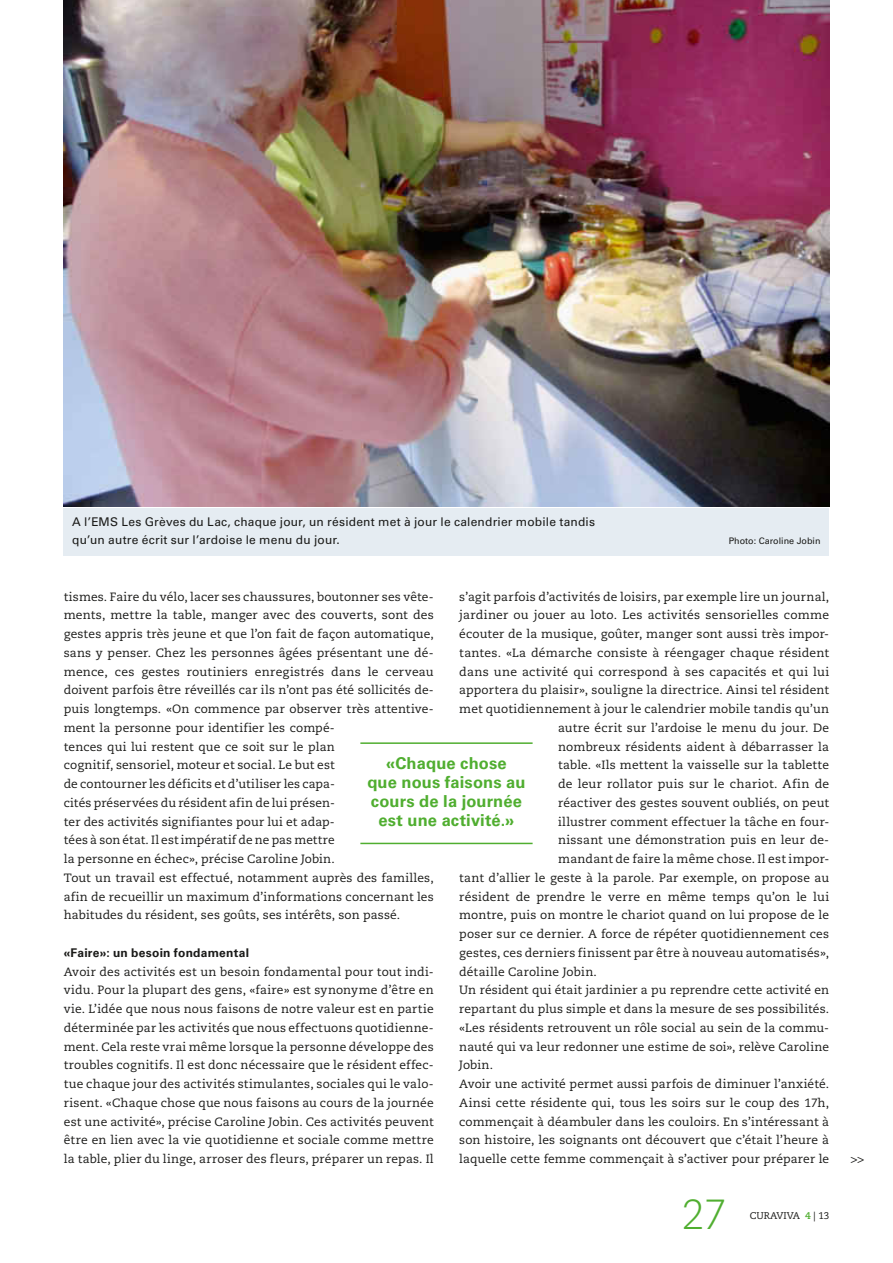
<style>
.page{position:relative;width:893px;height:1263px;background:#fff}
.page>*{position:absolute;margin:0;border:0;box-sizing:border-box;transform-origin:0 0}
.t1{font:300 42px "Caecilia LT Std";color:#50ae30}
.t2{font:700 16.5px/18.8px "Univers LT Std";letter-spacing:.005em;color:#50ae30;text-align:center}
.t3{font:12px/18.8px "Caecilia LT Std";letter-spacing:.015em;color:#1a1a18}
.t4{font:12px/18.8px "Univers LT Std";letter-spacing:.015em;color:#1a1a18}
.t5{font:700 12px "Univers LT Std";letter-spacing:.02em;color:#1a1a18}
.t6{font:9.75px "Caecilia LT Std";color:#1a1a18}
.t7{font:9px "Univers LT Std";color:#1a1a18}
.s1{font-weight:700;color:#50ae30}
</style>
<div class="page">
<img style="left:64px;top:0;width:765px;height:507px">
<div style="left:64px;top:508px;width:765px;height:47px;background:#e5ecf2"></div>
<hr style="left:360px;top:742px;width:173px;height:2px;background:#50ae30">
<hr style="left:360px;top:843px;width:173px;height:1px;background:#50ae30">
<p class="t4" style="left:72px;top:512px;width:524px">A l’EMS Les Grèves du Lac, chaque jour, un résident met à jour le calendrier mobile tandis qu’un autre écrit sur l’ardoise le menu du jour.</p>
<p class="t7" style="left:729px;top:536px;width:93px">Photo: Caroline Jobin</p>
<p class="t3" style="left:459px;top:587px;width:371px">s’agit parfois d’activités de loisirs, par exemple lire un journal,</p>
<p class="t3" style="left:459px;top:606px;width:371px">jardiner ou jouer au loto. Les activités sensorielles comme</p>
<p class="t3" style="left:459px;top:625px;width:371px">écouter de la musique, goûter, manger sont aussi très impor-</p>
<p class="t3" style="left:459px;top:644px;width:371px">tantes. «La démarche consiste à réengager chaque résident</p>
<p class="t3" style="left:459px;top:662px;width:371px">dans une activité qui correspond à ses capacités et qui lui</p>
<p class="t3" style="left:459px;top:681px;width:371px">apportera du plaisir», souligne la directrice. Ainsi tel résident</p>
<p class="t3" style="left:459px;top:700px;width:371px">met quotidiennement à jour le calendrier mobile tandis qu’un</p>
<p class="t3" style="left:558px;top:719px;width:273px">autre écrit sur l’ardoise le menu du jour. De</p>
<p class="t3" style="left:558px;top:737px;width:273px">nombreux résidents aident à débarrasser la</p>
<p class="t3" style="left:558px;top:756px;width:273px">table. «Ils mettent la vaisselle sur la tablette</p>
<p class="t3" style="left:558px;top:775px;width:273px">de leur rollator puis sur le chariot. Afin de</p>
<p class="t3" style="left:558px;top:794px;width:273px">réactiver des gestes souvent oubliés, on peut</p>
<p class="t3" style="left:558px;top:812px;width:273px">illustrer comment effectuer la tâche en four-</p>
<p class="t3" style="left:558px;top:831px;width:273px">nissant une démonstration puis en leur de-</p>
<p class="t3" style="left:558px;top:850px;width:273px">mandant de faire la même chose. Il est impor-</p>
<p class="t3" style="left:459px;top:869px;width:371px">tant d’allier le geste à la parole. Par exemple, on propose au</p>
<p class="t3" style="left:459px;top:887px;width:371px">résident de prendre le verre en même temps qu’on le lui</p>
<p class="t3" style="left:459px;top:906px;width:371px">montre, puis on montre le chariot quand on lui propose de le</p>
<p class="t3" style="left:459px;top:925px;width:371px">poser sur ce dernier. A force de répéter quotidiennement ces</p>
<p class="t3" style="left:459px;top:944px;width:371px">gestes, ces derniers finissent par être à nouveau automatisés»,</p>
<p class="t3" style="left:459px;top:962px;width:139px">détaille Caroline Jobin.</p>
<p class="t3" style="left:459px;top:981px;width:371px">Un résident qui était jardinier a pu reprendre cette activité en</p>
<p class="t3" style="left:459px;top:1000px;width:371px">repartant du plus simple et dans la mesure de ses possibilités.</p>
<p class="t3" style="left:459px;top:1019px;width:371px">«Les résidents retrouvent un rôle social au sein de la commu-</p>
<p class="t3" style="left:459px;top:1037px;width:371px">nauté qui va leur redonner une estime de soi», relève Caroline</p>
<p class="t3" style="left:459px;top:1056px;width:35px">Jobin.</p>
<p class="t3" style="left:459px;top:1075px;width:371px">Avoir une activité permet aussi parfois de diminuer l’anxiété.</p>
<p class="t3" style="left:459px;top:1094px;width:371px">Ainsi cette résidente qui, tous les soirs sur le coup des 17h,</p>
<p class="t3" style="left:459px;top:1112px;width:371px">commençait à déambuler dans les couloirs. En s’intéressant à</p>
<p class="t3" style="left:459px;top:1131px;width:371px">son histoire, les soignants ont découvert que c’était l’heure à</p>
<p class="t3" style="left:459px;top:1150px;width:371px">laquelle cette femme commençait à s’activer pour préparer le</p>
<p class="t3" style="left:64px;top:587px;width:371px">tismes. Faire du vélo, lacer ses chaussures, boutonner ses vête&shy;ments, mettre la table, manger avec des couverts, sont des gestes appris très jeune et que l’on fait de façon automatique, sans y penser. Chez les personnes âgées présentant une dé&shy;mence, ces gestes routiniers enregistrés dans le cerveau doivent parfois être réveillés car ils n’ont pas été sollicités de&shy;puis longtemps. «On commence par observer très attentive&shy;ment la personne pour identifier les compé-<br>tences qui lui restent que ce soit sur le plan<br>cognitif, sensoriel, moteur et social. Le but est<br>de contourner les déficits et d’utiliser les capa-<br>cités préservées du résident afin de lui présen-<br>ter des activités signifiantes pour lui et adap-<br>tées à son état. Il est impératif de ne pas mettre<br>la personne en échec», précise Caroline Jobin.<br>Tout un travail est effectué, notamment auprès des familles, afin de recueillir un maximum d’informations concernant les habitudes du résident, ses goûts, ses intérêts, son passé.</p>
<p class="t5" style="left:64px;top:946px;width:187px">«Faire»: un besoin fondamental</p>
<p class="t3" style="left:64px;top:962px;width:371px;text-align:justify">Avoir des activités est un besoin fondamental pour tout indi&shy;vidu. Pour la plupart des gens, «faire» est synonyme d’être en vie. L’idée que nous nous faisons de notre valeur est en partie déterminée par les activités que nous effectuons quotidienne&shy;ment. Cela reste vrai même lorsque la personne développe des troubles cognitifs. Il est donc nécessaire que le résident effec&shy;tue chaque jour des activités stimulantes, sociales qui le valo&shy;risent. «Chaque chose que nous faisons au cours de la journée est une activité», précise Caroline Jobin. Ces activités peuvent être en lien avec la vie quotidienne et sociale comme mettre la table, plier du linge, arroser des fleurs, préparer un repas. Il</p>
<h2 class="t2" style="left:367px;top:754px;width:160px">«Chaque chose<br>que nous faisons au cours de la journée est une activité.»</h2>
<h1 class="t1" style="left:682px;top:1191px;width:47px">27</h1>
<p class="t6" style="left:750px;top:1210px;width:81px">CURAVIVA <span class="s1">4</span> | 13</p>
<p class="t3" style="left:850px;top:1150px;width:15px">&gt;&gt;</p>
</div>
